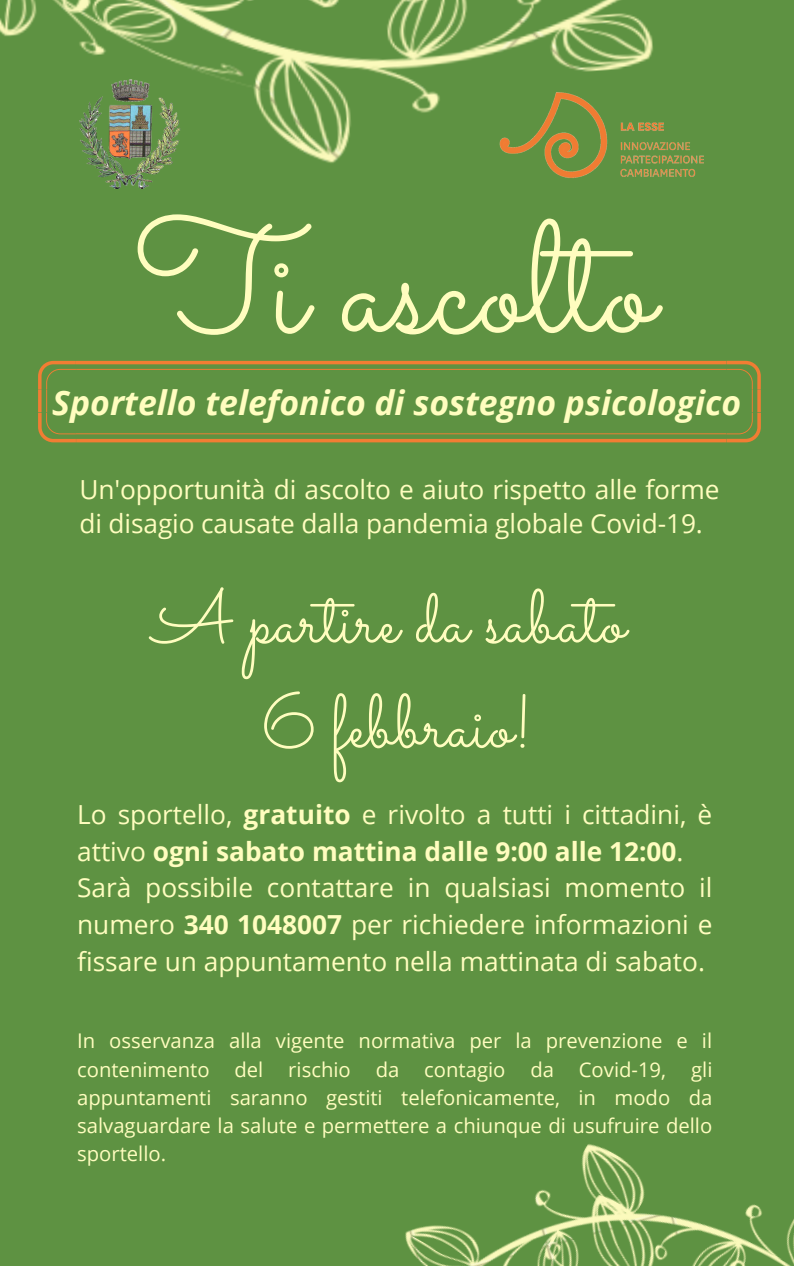
<style>
.page{position:relative;width:794px;height:1266px;background:#fff}
.page>*{position:absolute;margin:0;border:0;box-sizing:border-box;transform-origin:0 0}
.t1{font:157.57px "Sacramento";color:#fffdbf}
.t2{font:75px "Sacramento";color:#fffdbf}
.t3{font:italic 700 33.75px "Open Sans";color:#fffdbf}
.t4{font:26.25px/36.6px "Open Sans";letter-spacing:-.005em;color:#fffdbf}
.t5{font:20.25px/28.1px "Open Sans";color:#fffdbf;text-align:justify}
.s1{font-weight:700}
</style>
<div class="page">
<div style="left:0;top:0;width:793px;height:1266px;background:#5e9242"></div>
<img style="left:0;top:0;width:761px;height:402px">
<img style="left:405px;top:1144px;width:388px;height:122px">
<img style="left:79px;top:79px;width:102px;height:109px">
<svg style="left:38px;top:361px;width:722px;height:81px"></svg>
<img style="left:485px;top:79px;width:229px;height:106px">
<p class="t1" style="left:134px;top:184px;width:521px">Ti ascolto</p>
<p class="t3" style="left:52px;top:378px;width:690px">Sportello telefonico di sostegno psicologico</p>
<p class="t4" style="left:79px;top:472px;width:641px;line-height:33.8px">Un'opportunità di ascolto e aiuto rispetto alle forme di disagio causate dalla pandemia globale Covid-19.</p>
<p class="t2" style="left:152px;top:572px;width:474px">A partire da sabato</p>
<p class="t2" style="left:261px;top:677px;width:272px">6 febbraio!</p>
<p class="t4" style="left:77px;top:795px;width:636px">Lo sportello, <span class="s1">gratuito</span> e rivolto a tutti i cittadini, è attivo <span class="s1">ogni sabato mattina dalle 9:00 alle 12:00</span>.</p>
<p class="t4" style="left:77px;top:869px;width:636px;text-align:justify">Sarà possibile contattare in qualsiasi momento il numero <span class="s1">340 1048007</span> per richiedere informazioni e fissare un appuntamento nella mattinata di sabato.</p>
<p class="t5" style="left:77px;top:1026px;width:636px">In osservanza alla vigente normativa per la prevenzione e il contenimento del rischio da contagio da Covid-19, gli appuntamenti saranno gestiti telefonicamente, in modo da salvaguardare la salute e permettere a chiunque di usufruire dello sportello.</p>
</div>
